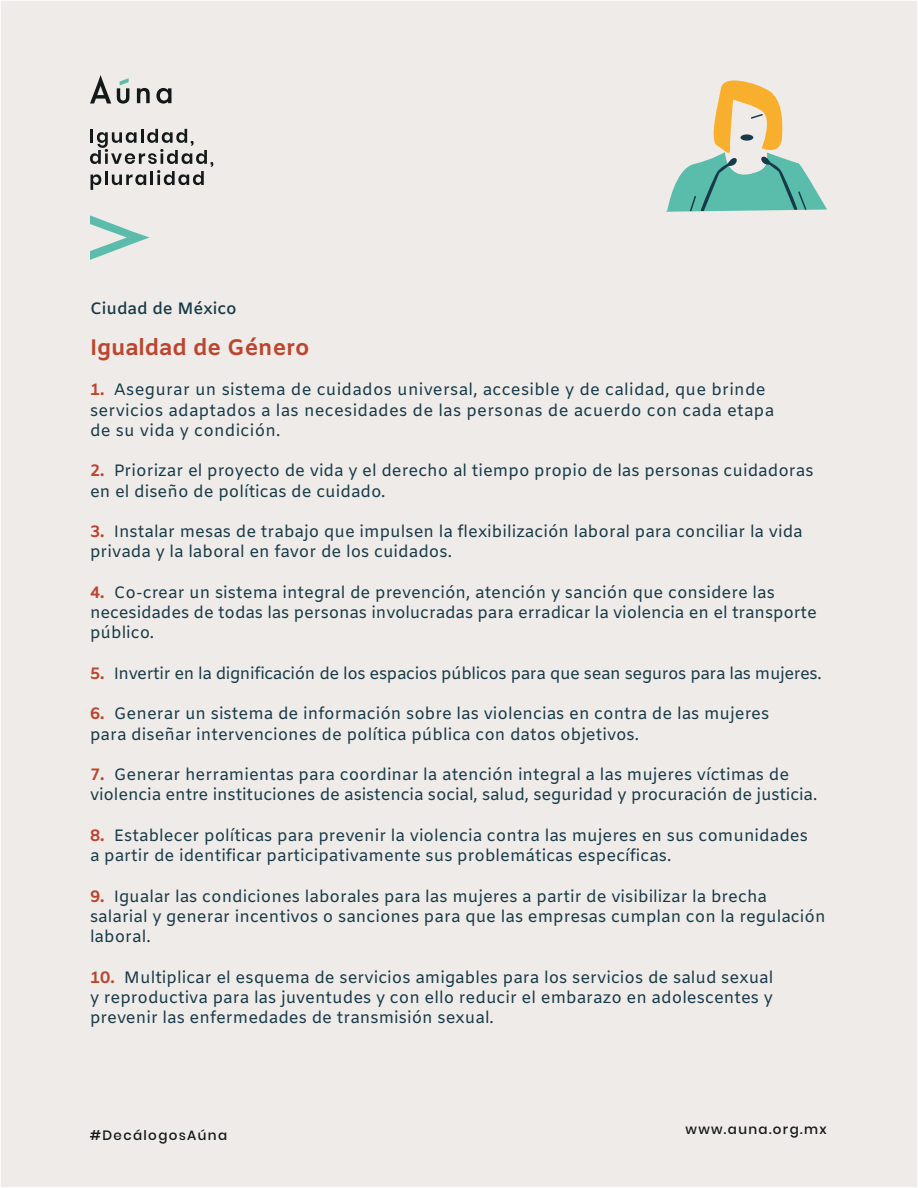
<style>
.page{position:relative;width:918px;height:1188px;background:#efebe8}
.page>*{position:absolute;margin:0;border:0;box-sizing:border-box;transform-origin:0 0}
.t1{font:700 22.5px "Amiko";color:#bb462f}
.t2{font:16.5px/20.2px "Amiko";color:#173a48}
.t3{font:16.5px "Amiko";letter-spacing:-.025em;color:#173a48}
.t4{font:600 16.5px "Amiko";color:#173a48}
.t5{font:500 13.5px "Poppins";letter-spacing:.1em;color:#131819}
.s1{font-weight:700;color:#b9462f}
</style>
<div class="page">
<svg style="left:90px;top:129px;width:123px;height:61px"></svg>
<svg style="left:90px;top:215px;width:60px;height:45px"></svg>
<svg style="left:137px;top:88px;width:13px;height:15px"></svg>
<svg style="left:156px;top:88px;width:15px;height:16px"></svg>
<svg style="left:90px;top:75px;width:21px;height:29px"></svg>
<svg style="left:117px;top:78px;width:12px;height:26px"></svg>
<svg style="left:665px;top:80px;width:162px;height:132px"></svg>
<p class="t4" style="left:90px;top:299px;width:148px">Ciudad de México</p>
<h1 class="t1" style="left:90px;top:334px;width:221px">Igualdad de Género</h1>
<p class="t2" style="left:90px;top:381px;width:686px"><span class="s1">1.</span> Asegurar un sistema de cuidados universal, accesible y de calidad, que brinde servicios adaptados a las necesidades de las personas de acuerdo con cada etapa de su vida y condición.</p>
<p class="t2" style="left:90px;top:462px;width:725px"><span class="s1">2.</span> Priorizar el proyecto de vida y el derecho al tiempo propio de las personas cuidadoras en el diseño de políticas de cuidado.</p>
<p class="t2" style="left:90px;top:523px;width:714px"><span class="s1">3.</span> Instalar mesas de trabajo que impulsen la flexibilización laboral para conciliar la vida privada y la laboral en favor de los cuidados.</p>
<p class="t2" style="left:90px;top:583px;width:728px"><span class="s1">4.</span> Co-crear un sistema integral de prevención, atención y sanción que considere las necesidades de todas las personas involucradas para erradicar la violencia en el transporte público.</p>
<p class="t3" style="left:90px;top:664px;width:733px"><span class="s1">5.</span> Invertir en la dignificación de los espacios públicos para que sean seguros para las mujeres.</p>
<p class="t2" style="left:90px;top:705px;width:681px"><span class="s1">6.</span> Generar un sistema de información sobre las violencias en contra de las mujeres para diseñar intervenciones de política pública con datos objetivos.</p>
<p class="t2" style="left:90px;top:766px;width:729px"><span class="s1">7.</span> Generar herramientas para coordinar la atención integral a las mujeres víctimas de violencia entre instituciones de asistencia social, salud, seguridad y procuración de justicia.</p>
<p class="t2" style="left:90px;top:826px;width:720px"><span class="s1">8.</span> Establecer políticas para prevenir la violencia contra las mujeres en sus comunidades a partir de identificar participativamente sus problemáticas específicas.</p>
<p class="t2" style="left:90px;top:887px;width:737px"><span class="s1">9.</span> Igualar las condiciones laborales para las mujeres a partir de visibilizar la brecha salarial y generar incentivos o sanciones para que las empresas cumplan con la regulación laboral.</p>
<p class="t2" style="left:90px;top:968px;width:685px;text-align:justify"><span class="s1">10.</span> Multiplicar el esquema de servicios amigables para los servicios de salud sexual y reproductiva para las juventudes y con ello reducir el embarazo en adolescentes y prevenir las enfermedades de transmisión sexual.</p>
<p class="t5" style="left:90px;top:1127px;width:139px">#DecálogosAúna</p>
<p class="t5" style="left:686px;top:1122px;width:143px">www.auna.org.mx</p>
</div>
